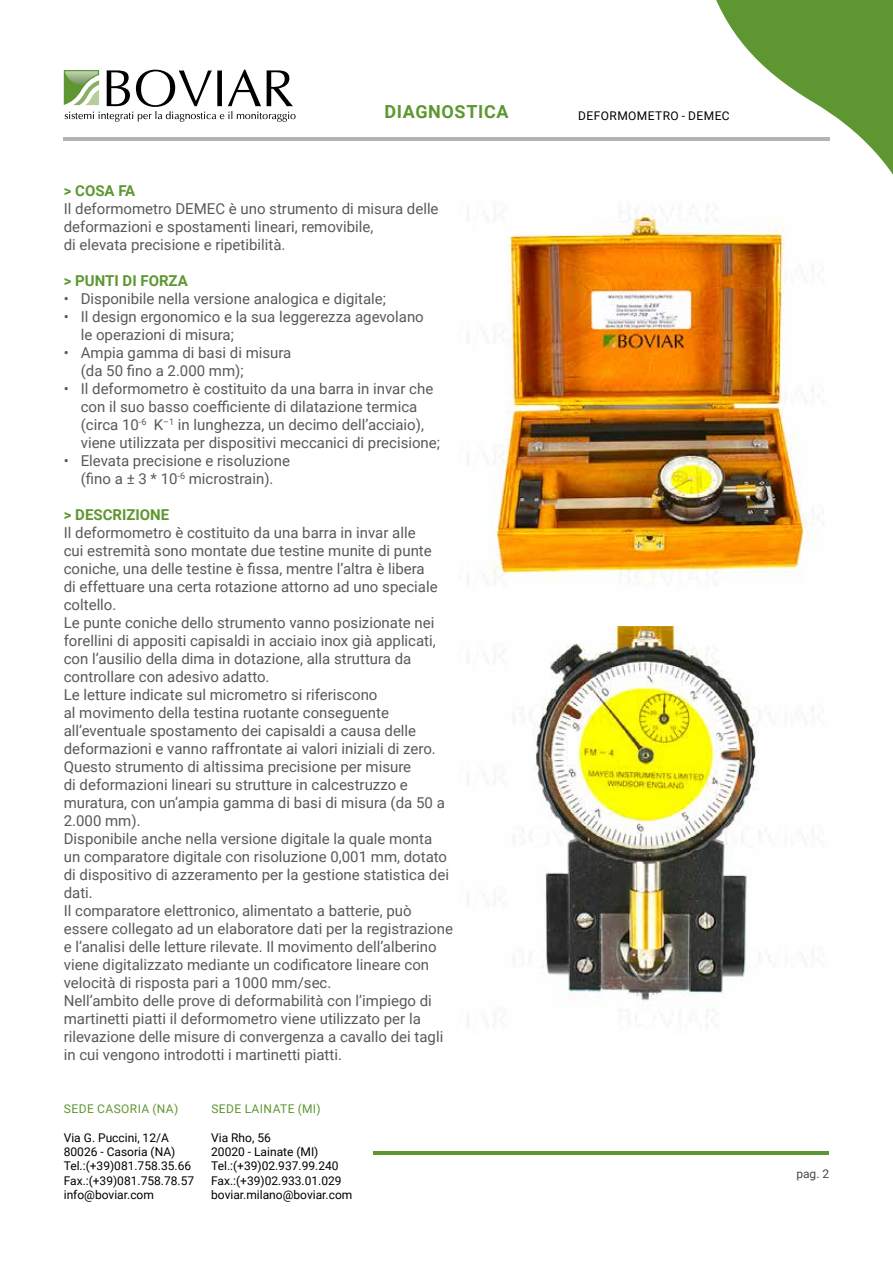
<style>
.page{position:relative;width:893px;height:1263px;background:#fff}
.page>*{position:absolute;margin:0;border:0;box-sizing:border-box;transform-origin:0 0}
.t1{font:700 18px "Roboto";letter-spacing:.035em;color:#5e9732}
.t2{font:15px/18px "Roboto";color:#58595b}
.t3{font:700 15px "Roboto";color:#5e9732}
.t4{font:12px/14.4px "Roboto";color:#000}
.t5{font:12px "Roboto";letter-spacing:.035em;color:#5e9732}
.t6{font:12px "Roboto";letter-spacing:.035em;color:#000}
.t7{font:12px "Roboto";color:#4c4649}
</style>
<div class="page">
<hr style="left:373px;top:1151px;width:456px;height:3px;background:#5e9732">
<svg style="left:707px;top:0;width:186px;height:175px"></svg>
<hr style="left:64px;top:137px;width:766px;height:3px;background:#b3b3b3">
<svg style="left:64px;top:70px;width:232px;height:52px"></svg>
<img style="left:486px;top:205px;width:333px;height:378px">
<img style="left:499px;top:627px;width:320px;height:391px">
<p class="t1" style="left:384px;top:99px;width:126px">DIAGNOSTICA</p>
<p class="t6" style="left:578px;top:108px;width:153px">DEFORMOMETRO - DEMEC</p>
<p class="t3" style="left:64px;top:180px;width:73px">&gt; COSA FA</p>
<p class="t2" style="left:64px;top:199px;width:376px">Il deformometro DEMEC è uno strumento di misura delle deformazioni e spostamenti lineari, removibile,<br>di elevata precisione e ripetibilità.</p>
<p class="t3" style="left:64px;top:270px;width:126px">&gt; PUNTI DI FORZA</p>
<p class="t2" style="left:64px;top:289px;width:324px">• Disponibile nella versione analogica e digitale;</p>
<p class="t2" style="left:81px;top:307px;width:345px;text-indent:-17px">• Il design ergonomico e la sua leggerezza agevolano le operazioni di misura;</p>
<p class="t2" style="left:81px;top:343px;width:212px;text-indent:-17px">• Ampia gamma di basi di misura (da 50 fino a 2.000 mm);</p>
<p class="t2" style="left:81px;top:379px;width:361px;text-indent:-17px">• Il deformometro è costituito da una barra in invar che con il suo basso coefficiente di dilatazione termica (circa 10<sup>-6</sup> K<sup>–1</sup> in lunghezza, un decimo dell’acciaio), viene utilizzata per dispositivi meccanici di precisione;</p>
<p class="t2" style="left:64px;top:451px;width:228px;text-align:center">• Elevata precisione e risoluzione (fino a ± 3 * 10<sup>-6</sup> microstrain).</p>
<p class="t3" style="left:64px;top:504px;width:107px">&gt; DESCRIZIONE</p>
<p class="t2" style="left:64px;top:523px;width:391px">Il deformometro è costituito da una barra in invar alle<br>cui estremità sono montate due testine munite di punte coniche, una delle testine è fissa, mentre l’altra è libera<br>di effettuare una certa rotazione attorno ad uno speciale coltello.<br>Le punte coniche dello strumento vanno posizionate nei forellini di appositi capisaldi in acciaio inox già applicati, con l’ausilio della dima in dotazione, alla struttura da controllare con adesivo adatto.<br>Le letture indicate sul micrometro si riferiscono<br>al movimento della testina ruotante conseguente all’eventuale spostamento dei capisaldi a causa delle deformazioni e vanno raffrontate ai valori iniziali di zero.<br>Questo strumento di altissima precisione per misure<br>di deformazioni lineari su strutture in calcestruzzo e muratura, con un’ampia gamma di basi di misura (da 50 a 2.000 mm).<br>Disponibile anche nella versione digitale la quale monta<br>un comparatore digitale con risoluzione 0,001 mm, dotato di dispositivo di azzeramento per la gestione statistica dei dati.<br>Il comparatore elettronico, alimentato a batterie, può essere collegato ad un elaboratore dati per la registrazione e l’analisi delle letture rilevate. Il movimento dell’alberino viene digitalizzato mediante un codificatore lineare con velocità di risposta pari a 1000 mm/sec.<br>Nell’ambito delle prove di deformabilità con l’impiego di martinetti piatti il deformometro viene utilizzato per la rilevazione delle misure di convergenza a cavallo dei tagli in cui vengono introdotti i martinetti piatti.</p>
<p class="t5" style="left:64px;top:1100px;width:116px">SEDE CASORIA (NA)</p>
<p class="t4" style="left:64px;top:1129px;width:132px">Via G. Puccini, 12/A<br>80026 - Casoria (NA)<br>Tel.:(+39)081.758.35.66<br>Fax.:(+39)081.758.78.57 info@boviar.com</p>
<p class="t5" style="left:211px;top:1100px;width:111px">SEDE LAINATE (MI)</p>
<p class="t4" style="left:211px;top:1129px;width:143px">Via Rho, 56<br>20020 - Lainate (MI)<br>Tel.:(+39)02.937.99.240<br>Fax.:(+39)02.933.01.029 boviar.milano@boviar.com</p>
<p class="t7" style="left:796px;top:1165px;width:34px">pag. 2</p>
</div>
